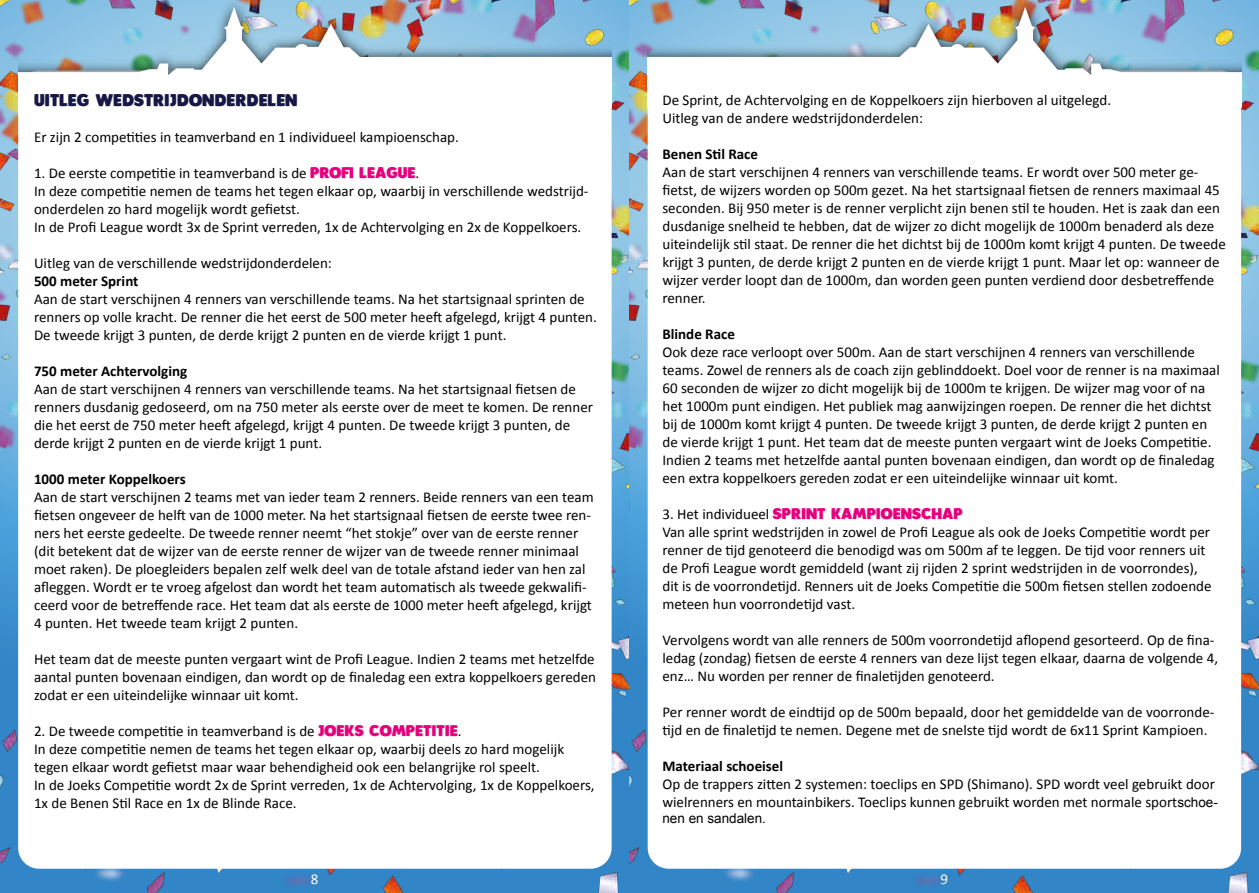
<style>
.page{position:relative;width:1259px;height:893px;background:#fff}
.page>*{position:absolute;margin:0;border:0;box-sizing:border-box;transform-origin:0 0}
.t1{font:16.5px "Plump";color:#171846}
.t2{font:15px/18px "Calibri";color:#000}
.t3{font:700 15px "Calibri";color:#000}
.t4{font:15px "Plump";color:#e6007d}
.t5{font:15px "Calibri";color:#fff}
.t6{font:13.5px "Arial";color:#000}
.s1{font-family:"Plump";color:#e6007d}
.s2{font-family:"Calibri";color:#000}
.s3{font-family:"Arial";font-size:13.5px}
</style>
<div class="page">
<img style="left:0;top:0;width:629px;height:893px">
<div style="left:18px;top:71px;width:593px;height:798px;background:#fff;border-radius:21px"></div>
<img style="left:18px;top:0;width:593px;height:7px">
<img style="left:18px;top:7px;width:593px;height:80px">
<img style="left:629px;top:0;width:630px;height:893px">
<div style="left:647px;top:71px;width:594px;height:798px;background:#fff;border-radius:21px"></div>
<img style="left:647px;top:0;width:594px;height:7px">
<svg style="left:647px;top:7px;width:594px;height:80px"></svg>
<p class="t1" style="left:34px;top:90px;width:265px">UITLEG WEDSTRIJDONDERDELEN</p>
<p class="t2" style="left:34px;top:128px;width:426px">Er zijn 2 competities in teamverband en 1 individueel kampioenschap.</p>
<p class="t2" style="left:34px;top:164px;width:556px">1. De eerste competitie in teamverband is de <span class="s1">PROFI LEAGUE</span>.<br>In deze competitie nemen de teams het tegen elkaar op, waarbij in verschillende wedstrijd&shy;onderdelen zo hard mogelijk wordt gefietst.<br>In de Profi League wordt 3x de Sprint verreden, 1x de Achtervolging en 2x de Koppelkoers.</p>
<p class="t2" style="left:34px;top:254px;width:299px">Uitleg van de verschillende wedstrijdonderdelen:</p>
<p class="t3" style="left:34px;top:271px;width:106px">500 meter Sprint</p>
<p class="t2" style="left:34px;top:290px;width:564px">Aan de start verschijnen 4 renners van verschillende teams. Na het startsignaal sprinten de renners op volle kracht. De renner die het eerst de 500 meter heeft afgelegd, krijgt 4 punten.<br>De tweede krijgt 3 punten, de derde krijgt 2 punten en de vierde krijgt 1 punt.</p>
<p class="t3" style="left:34px;top:361px;width:155px">750 meter Achtervolging</p>
<p class="t2" style="left:34px;top:380px;width:560px">Aan de start verschijnen 4 renners van verschillende teams. Na het startsignaal fietsen de renners dusdanig gedoseerd, om na 750 meter als eerste over de meet te komen. De renner die het eerst de 750 meter heeft afgelegd, krijgt 4 punten. De tweede krijgt 3 punten, de derde krijgt 2 punten en de vierde krijgt 1 punt.</p>
<p class="t3" style="left:34px;top:469px;width:153px">1000 meter Koppelkoers</p>
<p class="t2" style="left:34px;top:488px;width:561px">Aan de start verschijnen 2 teams met van ieder team 2 renners. Beide renners van een team fietsen ongeveer de helft van de 1000 meter. Na het startsignaal fietsen de eerste twee ren&shy;ners het eerste gedeelte. De tweede renner neemt “het stokje” over van de eerste renner (dit betekent dat de wijzer van de eerste renner de wijzer van de tweede renner minimaal moet raken). De ploegleiders bepalen zelf welk deel van de totale afstand ieder van hen zal afleggen. Wordt er te vroeg afgelost dan wordt het team automatisch als tweede gekwalifi&shy;ceerd voor de betreffende race. Het team dat als eerste de 1000 meter heeft afgelegd, krijgt 4 punten. Het tweede team krijgt 2 punten.</p>
<p class="t2" style="left:34px;top:650px;width:563px;text-align:justify">Het team dat de meeste punten vergaart wint de Profi League. Indien 2 teams met hetzelfde aantal punten bovenaan eindigen, dan wordt op de finaledag een extra koppelkoers gereden zodat er een uiteindelijke winnaar uit komt.</p>
<p class="t2" style="left:34px;top:722px;width:562px">2. De tweede competitie in teamverband is de <span class="s1">JOEKS COMPETITIE</span>.<br>In deze competitie nemen de teams het tegen elkaar op, waarbij deels zo hard mogelijk tegen elkaar wordt gefietst maar waar behendigheid ook een belangrijke rol speelt.<br>In de Joeks Competitie wordt 2x de Sprint verreden, 1x de Achtervolging, 1x de Koppelkoers, 1x de Benen Stil Race en 1x de Blinde Race.</p>
<p class="t2" style="left:662px;top:91px;width:450px">De Sprint, de Achtervolging en de Koppelkoers zijn hierboven al uitgelegd.<br>Uitleg van de andere wedstrijdonderdelen:</p>
<p class="t3" style="left:662px;top:144px;width:97px">Benen Stil Race</p>
<p class="t2" style="left:662px;top:163px;width:565px">Aan de start verschijnen 4 renners van verschillende teams. Er wordt over 500 meter ge&shy;fietst, de wijzers worden op 500m gezet. Na het startsignaal fietsen de renners maximaal 45 seconden. Bij 950 meter is de renner verplicht zijn benen stil te houden. Het is zaak dan een dusdanige snelheid te hebben, dat de wijzer zo dicht mogelijk de 1000m benaderd als deze uiteindelijk stil staat. De renner die het dichtst bij de 1000m komt krijgt 4 punten. De tweede krijgt 3 punten, de derde krijgt 2 punten en de vierde krijgt 1 punt. Maar let op: wanneer de wijzer verder loopt dan de 1000m, dan worden geen punten verdiend door desbetreffende renner.</p>
<p class="t3" style="left:662px;top:324px;width:74px">Blinde Race</p>
<p class="t2" style="left:662px;top:343px;width:559px">Ook deze race verloopt over 500m. Aan de start verschijnen 4 renners van verschillende teams. Zowel de renners als de coach zijn geblinddoekt. Doel voor de renner is na maximaal 60 seconden de wijzer zo dicht mogelijk bij de 1000m te krijgen. De wijzer mag voor of na het 1000m punt eindigen. Het publiek mag aanwijzingen roepen. De renner die het dichtst bij de 1000m komt krijgt 4 punten. De tweede krijgt 3 punten, de derde krijgt 2 punten en de vierde krijgt 1 punt. Het team dat de meeste punten vergaart wint de Joeks Competitie.<br>Indien 2 teams met hetzelfde aantal punten bovenaan eindigen, dan wordt op de finaledag een extra koppelkoers gereden zodat er een uiteindelijke winnaar uit komt.</p>
<p class="t4" style="left:662px;top:505px;width:302px"><span class="s2">3. Het individueel</span> SPRINT KAMPIOENSCHAP</p>
<p class="t2" style="left:662px;top:523px;width:550px">Van alle sprint wedstrijden in zowel de Profi League als ook de Joeks Competitie wordt per renner de tijd genoteerd die benodigd was om 500m af te leggen. De tijd voor renners uit de Profi League wordt gemiddeld (want zij rijden 2 sprint wedstrijden in de voorrondes), dit is de voorrondetijd. Renners uit de Joeks Competitie die 500m fietsen stellen zodoende meteen hun voorrondetijd vast.</p>
<p class="t2" style="left:662px;top:631px;width:557px">Vervolgens wordt van alle renners de 500m voorrondetijd aflopend gesorteerd. Op de fina&shy;ledag (zondag) fietsen de eerste 4 renners van deze lijst tegen elkaar, daarna de volgende 4, enz… Nu worden per renner de finaletijden genoteerd.</p>
<p class="t2" style="left:662px;top:703px;width:553px">Per renner wordt de eindtijd op de 500m bepaald, door het gemiddelde van de voorronde&shy;tijd en de finaletijd te nemen. Degene met de snelste tijd wordt de 6x11 Sprint Kampioen.</p>
<p class="t3" style="left:662px;top:756px;width:122px">Materiaal schoeisel</p>
<p class="t2" style="left:662px;top:775px;width:557px">Op de trappers zitten 2 systemen: toeclips en SPD (Shimano). SPD wordt veel gebruikt door wielrenners en mountainbikers. Toeclips kunnen gebruikt worden met normale sport<span class="s3">schoe-</span></p>
<p class="t6" style="left:662px;top:809px;width:105px">nen en sandalen.</p>
<p class="t5" style="left:311px;top:870px;width:9px">8</p>
<p class="t5" style="left:940px;top:870px;width:9px">9</p>
</div>
